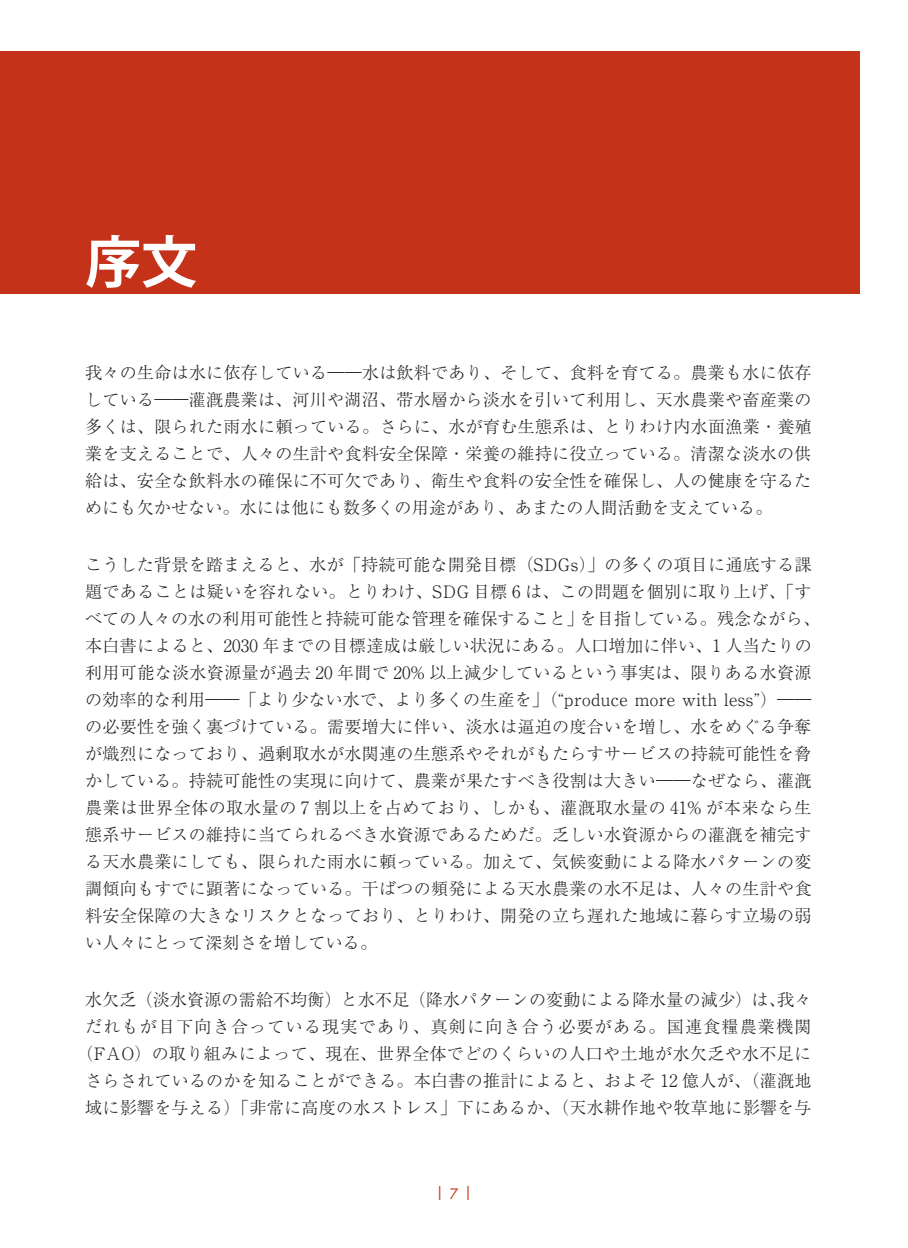
<style>
.page{position:relative;width:908px;height:1248px;background:#fff}
.page>*{position:absolute;margin:0;border:0;box-sizing:border-box;transform-origin:0 0}
.Heading_1_P1{font:700 56px "Koz Go Pr 6 N";color:#fff}
.NEW_PARA_1_BRIEF{font:300 17px/27px "Ryumin Pr 6 N";letter-spacing:.015em;color:#231f20;text-align:justify}
.t1{font:14px "Futura Std";color:#c5321a}
</style>
<div class="page">
<div style="left:0;top:51px;width:859px;height:243px;background:#c5321a"></div>
<p class="Heading_1_P1" style="left:85px;top:230px;width:113px">序文</p>
<p class="NEW_PARA_1_BRIEF" style="left:85px;top:358px;width:727px">我々の生命は水に依存している――水は飲料であり、そして、食料を育てる。農業も水に依存している――灌漑農業は、河川や湖沼、帯水層から淡水を引いて利用し、天水農業や畜産業の多くは、限られた雨水に頼っている。さらに、水が育む生態系は、とりわけ内水面漁業・養殖業を支えることで、人々の生計や食料安全保障・栄養の維持に役立っている。清潔な淡水の供給は、安全な飲料水の確保に不可欠であり、衛生や食料の安全性を確保し、人の健康を守るためにも欠かせない。水には他にも数多くの用途があり、あまたの人間活動を支えている。</p>
<p class="NEW_PARA_1_BRIEF" style="left:85px;top:550px;width:736px;text-align:left">こうした背景を踏まえると、水が「持続可能な開発目標（SDGs）」の多くの項目に通底する課題であることは疑いを容れない。とりわけ、SDG 目標 6 は、この問題を個別に取り上げ、「すべての人々の水の利用可能性と持続可能な管理を確保すること」を目指している。残念ながら、本白書によると、2030 年までの目標達成は厳しい状況にある。人口増加に伴い、1 人当たりの利用可能な淡水資源量が過去 20 年間で 20% 以上減少しているという事実は、限りある水資源の効率的な利用――「より少ない水で、より多くの生産を」（“produce more with less”）――の必要性を強く裏づけている。需要増大に伴い、淡水は逼迫の度合いを増し、水をめぐる争奪が熾烈になっており、過剰取水が水関連の生態系やそれがもたらすサービスの持続可能性を脅かしている。持続可能性の実現に向けて、農業が果たすべき役割は大きい――なぜなら、灌漑農業は世界全体の取水量の 7 割以上を占めており、しかも、灌漑取水量の 41% が本来なら生態系サービスの維持に当てられるべき水資源であるためだ。乏しい水資源からの灌漑を補完する天水農業にしても、限られた雨水に頼っている。加えて、気候変動による降水パターンの変調傾向もすでに顕著になっている。干ばつの頻発による天水農業の水不足は、人々の生計や食料安全保障の大きなリスクとなっており、とりわけ、開発の立ち遅れた地域に暮らす立場の弱い人々にとって深刻さを増している。</p>
<p class="NEW_PARA_1_BRIEF" style="left:77px;top:985px;width:736px;text-align:center">水欠乏（淡水資源の需給不均衡）と水不足（降水パターンの変動による降水量の減少）は、我々だれもが目下向き合っている現実であり、真剣に向き合う必要がある。国連食糧農業機関（FAO）の取り組みによって、現在、世界全体でどのくらいの人口や土地が水欠乏や水不足にさらされているのかを知ることができる。本白書の推計によると、およそ 12 億人が、（灌漑地域に影響を与える）「非常に高度の水ストレス」下にあるか、（天水耕作地や牧草地に影響を与</p>
<p class="t1" style="left:436px;top:1182px;width:38px">| 7 |</p>
</div>
